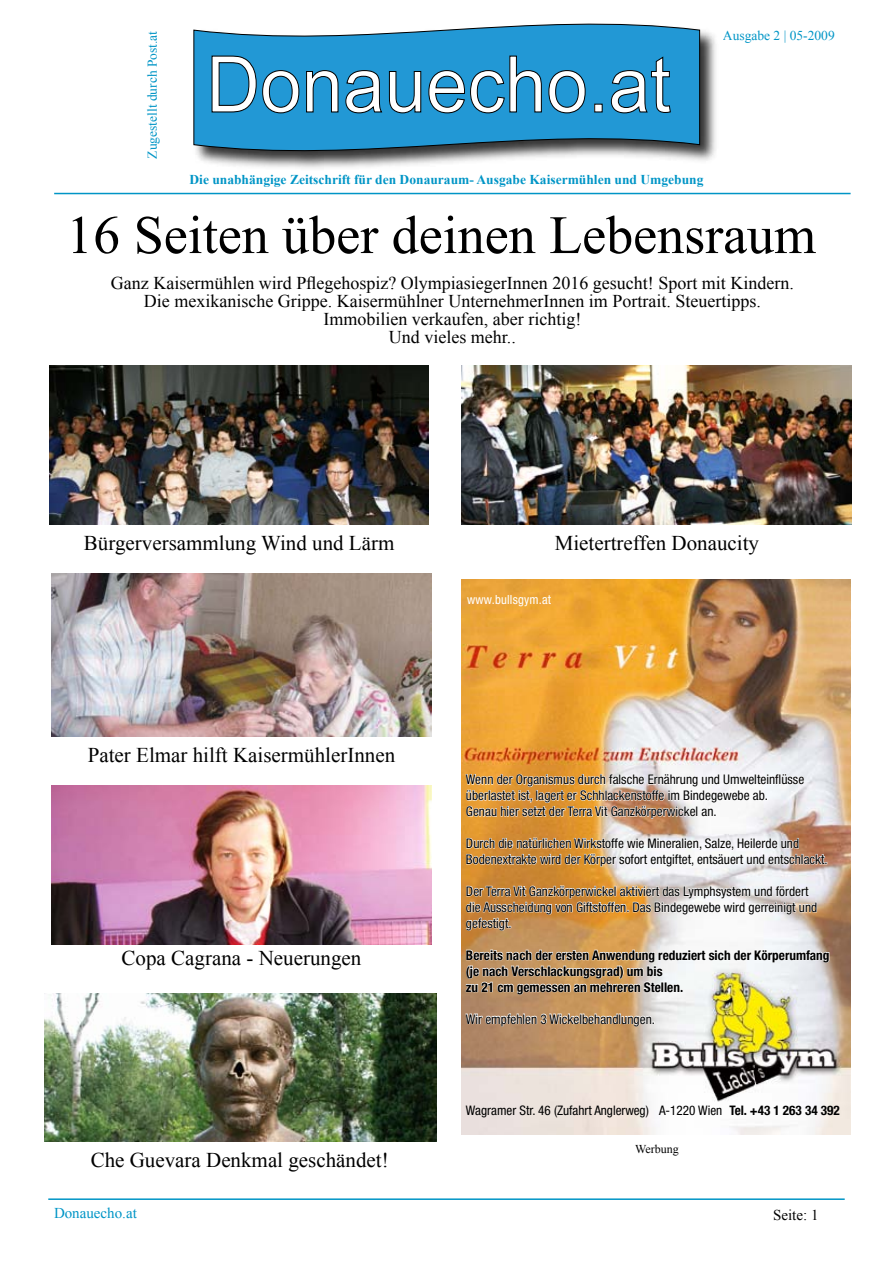
<style>
.page{position:relative;width:893px;height:1263px;background:#fff}
.page>*{position:absolute;margin:0;border:0;box-sizing:border-box;transform-origin:0 0}
.t1{font:78px "Arial";color:#fff;scale:.96 1}
.t2{font:54px "Times New Roman";color:#000}
.t3{font:21px "Times New Roman";color:#000}
.t4{font:18px/18px "Times New Roman";color:#000;text-align:center}
.t5{font:15px "Times New Roman";color:#0095c6}
.t6{font:15px "Times New Roman";color:#000}
.t7{font:700 13.5px "Times New Roman";color:#0095c6}
.t8{font:13.5px "Times New Roman";color:#0095c6}
.t9{font:condensed 13.35px/15.9px "Helvetica Neue LT Std";color:#000}
.t10{font:700 condensed 13.35px/15.9px "Helvetica Neue LT Std";color:#000}
.t11{font:condensed 13.2px "Helvetica Neue LT Std";color:#000}
.t12{font:condensed 12.6px "Helvetica Neue LT Std";letter-spacing:.015em;color:#fff}
.t13{font:12px "Times New Roman";color:#000}
.s1{font-weight:700}
</style>
<div class="page">
<hr style="left:48px;top:1198px;width:797px;height:2px;background:#0095c6">
<hr style="left:54px;top:193px;width:797px;height:1px;background:#0095c6">
<img style="left:233px;top:29px;width:483px;height:139px">
<svg style="left:193px;top:23px;width:507px;height:142px;background:#499cc8"></svg>
<svg style="left:211px;top:55px;width:89px;height:59px;background:#1e88bf"></svg>
<svg style="left:306px;top:70px;width:33px;height:43px"></svg>
<svg style="left:345px;top:70px;width:38px;height:44px;background:#1c80b4"></svg>
<svg style="left:389px;top:71px;width:33px;height:43px"></svg>
<svg style="left:428px;top:55px;width:114px;height:59px;background:#1e88bf"></svg>
<svg style="left:548px;top:70px;width:38px;height:44px;background:#1d84b9"></svg>
<div style="left:594px;top:104px;width:9px;height:8px;border:1px solid #000"></div>
<svg style="left:611px;top:56px;width:60px;height:58px;background:#1d86bb"></svg>
<img style="left:462px;top:579px;width:389px;height:556px">
<svg style="left:465px;top:765px;width:362px;height:108px"></svg>
<svg style="left:465px;top:881px;width:352px;height:50px"></svg>
<svg style="left:465px;top:943px;width:365px;height:52px"></svg>
<svg style="left:465px;top:1005px;width:189px;height:28px;background:#ceac8a"></svg>
<img style="left:462px;top:365px;width:390px;height:159px">
<img style="left:50px;top:365px;width:378px;height:159px">
<img style="left:45px;top:993px;width:391px;height:148px">
<img style="left:52px;top:785px;width:379px;height:159px">
<img style="left:52px;top:574px;width:379px;height:163px">
<p class="t8" style="left:143px;top:159px;width:129px;rotate:-90deg">Zugestellt durch Post.at</p>
<h1 class="t1" style="left:206px;top:33px;width:485px">Donauecho.at</h1>
<p class="t8" style="left:723px;top:27px;width:113px">Ausgabe 2 | 05-2009</p>
<p class="t7" style="left:189px;top:170px;width:515px">Die unabhängige Zeitschrift für den Donauraum- Ausgabe Kaisermühlen und Umgebung</p>
<h2 class="t2" style="left:66px;top:199px;width:751px">16 Seiten über deinen Lebensraum</h2>
<p class="t4" style="left:111px;top:274px;width:684px">Ganz Kaisermühlen wird Pflegehospiz? OlympiasiegerInnen 2016 gesucht! Sport mit Kindern.<br>Die mexikanische Grippe. Kaisermühlner UnternehmerInnen im Portrait. Steuertipps.<br>Immobilien verkaufen, aber richtig!<br>Und vieles mehr..</p>
<h3 class="t3" style="left:84px;top:528px;width:312px">Bürgerversammlung Wind und Lärm</h3>
<h3 class="t3" style="left:555px;top:528px;width:206px">Mietertreffen Donaucity</h3>
<h3 class="t3" style="left:88px;top:741px;width:309px">Pater Elmar hilft KaisermühlerInnen</h3>
<h3 class="t3" style="left:122px;top:944px;width:241px">Copa Cagrana - Neuerungen</h3>
<h3 class="t3" style="left:91px;top:1146px;width:299px">Che Guevara Denkmal geschändet!</h3>
<p class="t12" style="left:467px;top:592px;width:86px">www.bullsgym.at</p>
<p class="t9" style="left:466px;top:771px;width:340px">Wenn der Organismus durch falsche Ernährung und Umwelteinflüsse überlastet ist, lagert er Schhlackenstoffe im Bindegewebe ab.<br>Genau hier setzt der Terra Vit Ganzkörperwickel an.</p>
<p class="t9" style="left:466px;top:835px;width:363px">Durch die natürlichen Wirkstoffe wie Mineralien, Salze, Heilerde und<br>Bodenextrakte wird der Körper sofort entgiftet, entsäuert und entschlackt.</p>
<p class="t9" style="left:466px;top:883px;width:353px">Der Terra Vit Ganzkörperwickel aktiviert das Lymphsystem und fördert die Ausscheidung von Giftstoffen. Das Bindegewebe wird gerreinigt und gefestigt.</p>
<p class="t10" style="left:466px;top:947px;width:365px">Bereits nach der ersten Anwendung reduziert sich der Körperumfang (je nach Verschlackungsgrad) um bis<br>zu 21 cm gemessen an mehreren Stellen.</p>
<p class="t9" style="left:466px;top:1011px;width:191px">Wir empfehlen 3 Wickelbehandlungen.</p>
<p class="t11" style="left:466px;top:1103px;width:375px">Wagramer Str. 46 (Zufahrt Anglerweg) A-1220 Wien <span class="s1">Tel. +43 1 263 34 392</span></p>
<p class="t13" style="left:635px;top:1140px;width:45px">Werbung</p>
<p class="t5" style="left:54px;top:1203px;width:84px">Donauecho.at</p>
<p class="t6" style="left:773px;top:1205px;width:47px">Seite: 1</p>
</div>
